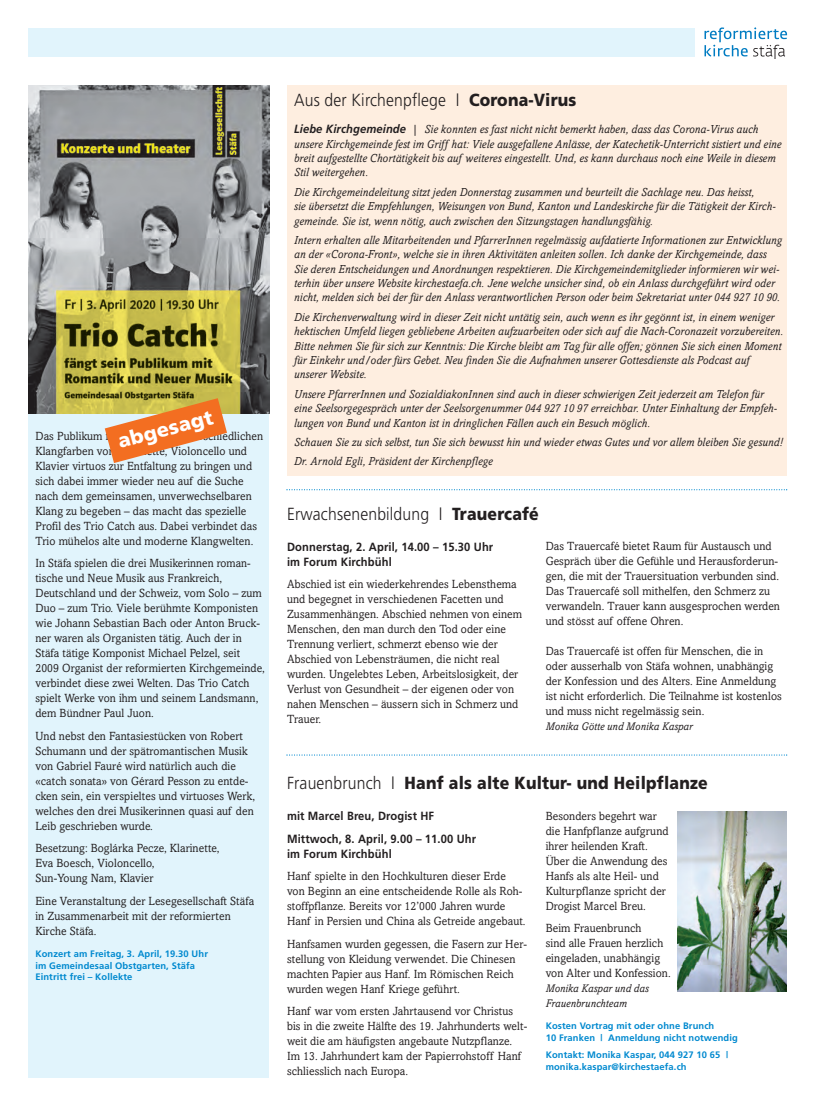
<style>
.page{position:relative;width:815px;height:1106px;background:#fff}
.page>*{position:absolute;margin:0;border:0;box-sizing:border-box;transform-origin:0 0}
.t1{font:900 20px "Frutiger";color:#fff}
.t2{font:300 17.5px "Frutiger";letter-spacing:.01em;color:#231f20;scale:.9 1}
.t3{font:900 17.5px "Frutiger";letter-spacing:.01em;color:#231f20;scale:.9 1}
.t4{font:11.88px/15px "Amasis";letter-spacing:.01em;color:#231f20;scale:.94 1}
.t5{font:italic 11.88px/14.4px "Amasis";letter-spacing:.01em;color:#231f20;scale:.94 1}
.t6{font:11.88px/15px "Amasis";letter-spacing:.01em;color:#231f20;scale:.92 1}
.t7{font:700 11.88px/15px "Frutiger";letter-spacing:.01em;color:#231f20;scale:.94 1}
.t8{font:italic 11.25px/15px "Amasis";letter-spacing:.01em;color:#231f20;scale:.94 1}
.t9{font:700 9.38px/11.9px "Frutiger";letter-spacing:.01em;color:#0089cf}
.s1{font-family:"Helvetica"}
.s2{font-weight:900}
.s3{font-family:"Frutiger";font-weight:700}
.s4{font-style:normal}
.s5{font-weight:300}
.s6{font-family:"Helvetica";font-weight:300}
</style>
<div class="page">
<div style="left:28px;top:411px;width:241px;height:666px;background:#e1f4fc"></div>
<svg style="left:704px;top:27px;width:83px;height:32px"></svg>
<div style="left:28px;top:28px;width:667px;height:29px;background:#e1f4fc"></div>
<img style="left:28px;top:85px;width:241px;height:329px">
<svg style="left:286px;top:754px;width:501px;height:1px"></svg>
<img style="left:677px;top:811px;width:110px;height:180px">
<svg style="left:286px;top:489px;width:501px;height:1px"></svg>
<div style="left:287px;top:85px;width:500px;height:390px;background:#feeee0"></div>
<svg style="left:105px;top:398px;width:122px;height:65px"></svg>
<h1 class="t1" style="left:116px;top:434px;width:99px;rotate:-15deg">abgesagt</h1>
<p class="t4" style="left:35px;top:429px;width:244px">Das Publikum fangen. Die so unterschiedlichen Klangfarben von Klarinette, Violoncello und Klavier virtuos zur Entfaltung zu bringen und sich dabei immer wieder neu auf die Suche nach dem gemeinsamen, unverwechselbaren Klang zu begeben – das macht das spezielle Profil des Trio Catch aus. Dabei verbindet das Trio mühelos alte und moderne Klangwelten.</p>
<p class="t6" style="left:35px;top:557px;width:251px">In Stäfa spielen die drei Musikerinnen roman&shy;tische und Neue Musik aus Frankreich, Deutschland und der Schweiz, vom Solo – zum Duo – zum Trio. Viele berühmte Komponisten wie Johann Sebastian Bach oder Anton Bruck&shy;ner waren als Organisten tätig. Auch der in Stäfa tätige Komponist Michael Pelzel, seit 2009 Organist der reformierten Kirchgemeinde, verbindet diese zwei Welten. Das Trio Catch spielt Werke von ihm und seinem Landsmann, dem Bündner Paul Juon.</p>
<p class="t4" style="left:35px;top:729px;width:235px">Und nebst den Fantasiestücken von Robert Schumann und der spätromantischen Musik von Gabriel Fauré wird natürlich auch die «catch sonata» von Gérard Pesson zu entde&shy;cken sein, ein verspieltes und virtuoses Werk, welches den drei Musikerinnen quasi auf den Leib geschrieben wurde.</p>
<p class="t4" style="left:35px;top:842px;width:197px">Besetzung: Boglárka Pecze, Klarinette,<br>Eva Boesch, Violoncello,<br>Sun-Young Nam, Klavier</p>
<p class="t4" style="left:35px;top:894px;width:234px">Eine Veranstaltung der Lesegesellschaft Stäfa in Zusammenarbeit mit der reformierten<br>Kirche Stäfa.</p>
<p class="t9" style="left:35px;top:948px;width:174px">Konzert am Freitag, 3. April, 19.30 Uhr im Gemeindesaal Obstgarten, Stäfa<br>Eintritt frei – Kollekte</p>
<h2 class="t2" style="left:294px;top:93px;width:315px">Aus der Kirchenpflege <span class="s1">I</span> <span class="s2">Corona-Virus</span></h2>
<p class="t5" style="left:294px;top:123px;width:520px"><span class="s3">Liebe Kirchgemeinde</span> <span class="s4">|</span> Sie konnten es fast nicht nicht bemerkt haben, dass das Corona-Virus auch unsere Kirchgemeinde fest im Griff hat: Viele ausgefallene Anlässe, der Katechetik-Unterricht sistiert und eine breit aufgestellte Chortätigkeit bis auf weiteres eingestellt. Und, es kann durchaus noch eine Weile in diesem Stil weitergehen.</p>
<p class="t5" style="left:294px;top:186px;width:513px">Die Kirchgemeindeleitung sitzt jeden Donnerstag zusammen und beurteilt die Sachlage neu. Das heisst,<br>sie übersetzt die Empfehlungen, Weisungen von Bund, Kanton und Landeskirche für die Tätigkeit der Kirch&shy;gemeinde. Sie ist, wenn nötig, auch zwischen den Sitzungstagen handlungsfähig.</p>
<p class="t5" style="left:294px;top:234px;width:521px">Intern erhalten alle Mitarbeitenden und PfarrerInnen regelmässig aufdatierte Informationen zur Entwicklung an der «Corona-Front», welche sie in ihren Aktivitäten anleiten sollen. Ich danke der Kirchgemeinde, dass Sie deren Entscheidungen und Anordnungen respektieren. Die Kirchgemeindemitglieder informieren wir wei&shy;terhin über unsere Website kirchestaefa.ch. Jene welche unsicher sind, ob ein Anlass durchgeführt wird oder nicht, melden sich bei der für den Anlass verantwortlichen Person oder beim Sekretariat unter 044 927 10 90.</p>
<p class="t5" style="left:294px;top:311px;width:522px">Die Kirchenverwaltung wird in dieser Zeit nicht untätig sein, auch wenn es ihr gegönnt ist, in einem weniger hektischen Umfeld liegen gebliebene Arbeiten aufzuarbeiten oder sich auf die Nach-Coronazeit vorzubereiten.<br>Bitte nehmen Sie für sich zur Kenntnis: Die Kirche bleibt am Tag für alle offen; gönnen Sie sich einen Moment für Einkehr und/oder fürs Gebet. Neu finden Sie die Aufnahmen unserer Gottesdienste als Podcast auf unserer Website.</p>
<p class="t5" style="left:294px;top:388px;width:515px">Unsere PfarrerInnen und SozialdiakonInnen sind auch in dieser schwierigen Zeit jederzeit am Telefon für eine Seelsorgegespräch unter der Seelsorgenummer 044 927 10 97 erreichbar. Unter Einhaltung der Empfeh&shy;lungen von Bund und Kanton ist in dringlichen Fällen auch ein Besuch möglich.</p>
<p class="t5" style="left:294px;top:433px;width:521px;line-height:19.4px">Schauen Sie zu sich selbst, tun Sie sich bewusst hin und wieder etwas Gutes und vor allem bleiben Sie gesund!<br>Dr. Arnold Egli, Präsident der Kirchenpflege</p>
<h2 class="t2" style="left:287px;top:507px;width:281px">Erwachsenenbildung <span class="s1">I</span> <span class="s2">Trauercafé</span></h2>
<p class="t7" style="left:287px;top:540px;width:221px">Donnerstag, 2. April, 14.00 – 15.30 Uhr im Forum Kirchbühl</p>
<p class="t4" style="left:287px;top:578px;width:252px">Abschied ist ein wiederkehrendes Lebensthema und begegnet in verschiedenen Facetten und Zusammenhängen. Abschied nehmen von einem Menschen, den man durch den Tod oder eine Trennung verliert, schmerzt ebenso wie der Abschied von Lebensträumen, die nicht real wurden. Ungelebtes Leben, Arbeitslosigkeit, der Verlust von Gesundheit – der eigenen oder von nahen Menschen – äussern sich in Schmerz und Trauer.</p>
<p class="t4" style="left:546px;top:540px;width:251px">Das Trauercafé bietet Raum für Austausch und Gespräch über die Gefühle und Herausforderun&shy;gen, die mit der Trauersituation verbunden sind.<br>Das Trauercafé soll mithelfen, den Schmerz zu verwandeln. Trauer kann ausgesprochen werden und stösst auf offene Ohren.</p>
<p class="t4" style="left:546px;top:645px;width:253px">Das Trauercafé ist offen für Menschen, die in oder ausserhalb von Stäfa wohnen, unabhängig der Konfession und des Alters. Eine Anmeldung ist nicht erforderlich. Die Teilnahme ist kostenlos und muss nicht regelmässig sein.</p>
<p class="t8" style="left:546px;top:720px;width:158px">Monika Götte und Monika Kaspar</p>
<h2 class="t3" style="left:287px;top:776px;width:469px"><span class="s5">Frauenbrunch</span> <span class="s6">I</span> Hanf als alte Kultur- und Heilpflanze</h2>
<p class="t7" style="left:287px;top:805px;width:203px;line-height:22.5px">mit Marcel Breu, Drogist HF<br>Mittwoch, 8. April, 9.00 – 11.00 Uhr</p>
<p class="t7" style="left:287px;top:847px;width:113px">im Forum Kirchbühl</p>
<p class="t4" style="left:287px;top:869px;width:255px">Hanf spielte in den Hochkulturen dieser Erde von Beginn an eine entscheidende Rolle als Roh&shy;stoffpflanze. Bereits vor 12’000 Jahren wurde Hanf in Persien und China als Getreide angebaut.</p>
<p class="t4" style="left:287px;top:937px;width:257px">Hanfsamen wurden gegessen, die Fasern zur Her&shy;stellung von Kleidung verwendet. Die Chinesen machten Papier aus Hanf. Im Römischen Reich wurden wegen Hanf Kriege geführt.</p>
<p class="t4" style="left:287px;top:1004px;width:257px">Hanf war vom ersten Jahrtausend vor Christus bis in die zweite Hälfte des 19. Jahrhunderts welt&shy;weit die am häufigsten angebaute Nutzpflanze.<br>Im 13. Jahrhundert kam der Papierrohstoff Hanf schliesslich nach Europa.</p>
<p class="t4" style="left:546px;top:809px;width:132px">Besonders begehrt war die Hanfpflanze aufgrund ihrer heilenden Kraft.<br>Über die Anwendung des<br>Hanfs als alte Heil- und<br>Kulturpflanze spricht der<br>Drogist Marcel Breu.</p>
<p class="t4" style="left:546px;top:922px;width:135px">Beim Frauenbrunch<br>sind alle Frauen herzlich eingeladen, unabhängig von Alter und Konfession.</p>
<p class="t8" style="left:546px;top:982px;width:111px">Monika Kaspar und das<br>Frauenbrunchteam</p>
<p class="t9" style="left:546px;top:1020px;width:194px">Kosten Vortrag mit oder ohne Brunch<br>10 Franken | Anmeldung nicht notwendig</p>
<p class="t9" style="left:546px;top:1049px;width:184px">Kontakt: Monika Kaspar, 044 927 10 65 | monika.kaspar@kirchestaefa.ch</p>
</div>
